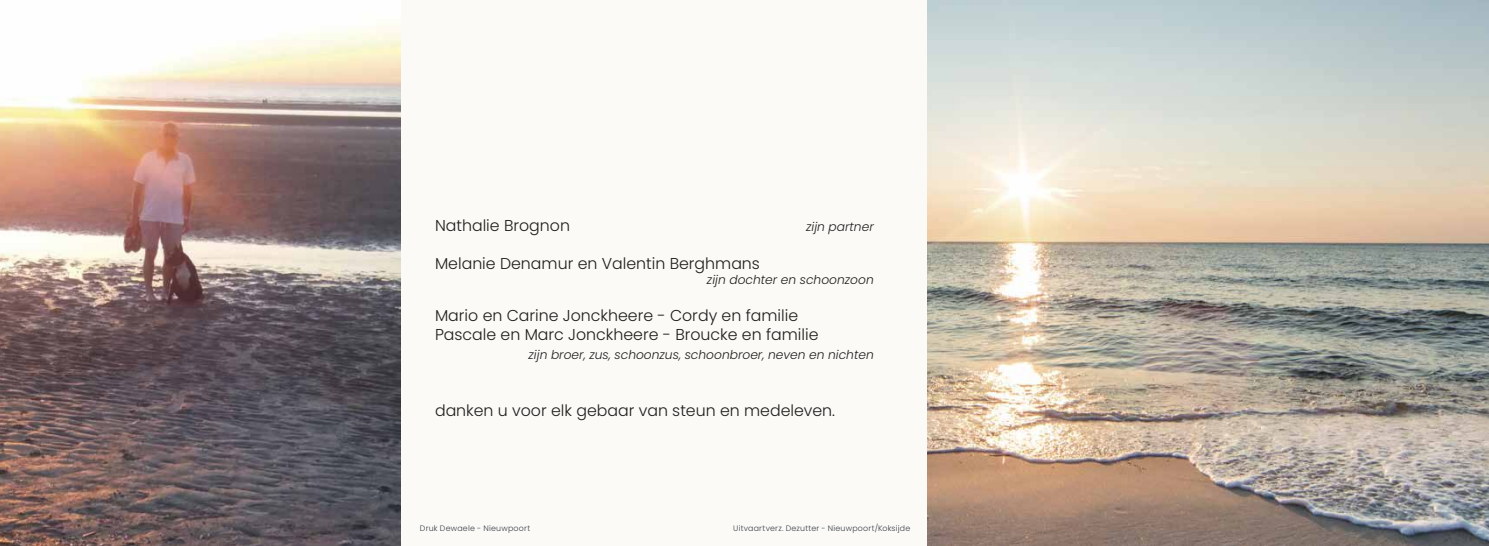
<style>
.page{position:relative;width:1489px;height:546px;background:#fff}
.page>*{position:absolute;margin:0;border:0;box-sizing:border-box;transform-origin:0 0}
.t1{font:300 15.75px/18.9px "Poppins";color:#1e1e1c}
.t2{font:italic 300 12.25px "Poppins";color:#1e1e1c}
.t3{font:300 7.88px "Poppins";letter-spacing:.03em;color:#373f48}
</style>
<div class="page">
<div style="left:0;top:0;width:1488px;height:546px;background:#fcfaf7"></div>
<img style="left:927px;top:0;width:561px;height:546px">
<img style="left:0;top:33px;width:400px;height:513px">
<p class="t1" style="left:435px;top:216px;width:136px">Nathalie Brognon</p>
<p class="t2" style="left:806px;top:219px;width:69px">zijn partner</p>
<p class="t1" style="left:435px;top:254px;width:326px">Melanie Denamur en Valentin Berghmans</p>
<p class="t2" style="left:707px;top:272px;width:168px">zijn dochter en schoonzoon</p>
<p class="t1" style="left:435px;top:306px;width:385px">Mario en Carine Jonckheere - Cordy en familie<br>Pascale en Marc Jonckheere - Broucke en familie</p>
<p class="t2" style="left:528px;top:348px;width:347px">zijn broer, zus, schoonzus, schoonbroer, neven en nichten</p>
<p class="t1" style="left:435px;top:401px;width:401px">danken u voor elk gebaar van steun en medeleven.</p>
<p class="t3" style="left:420px;top:524px;width:112px">Druk Dewaele - Nieuwpoort</p>
<p class="t3" style="left:733px;top:524px;width:178px">Uitvaartverz. Dezutter - Nieuwpoort/Koksijde</p>
</div>
